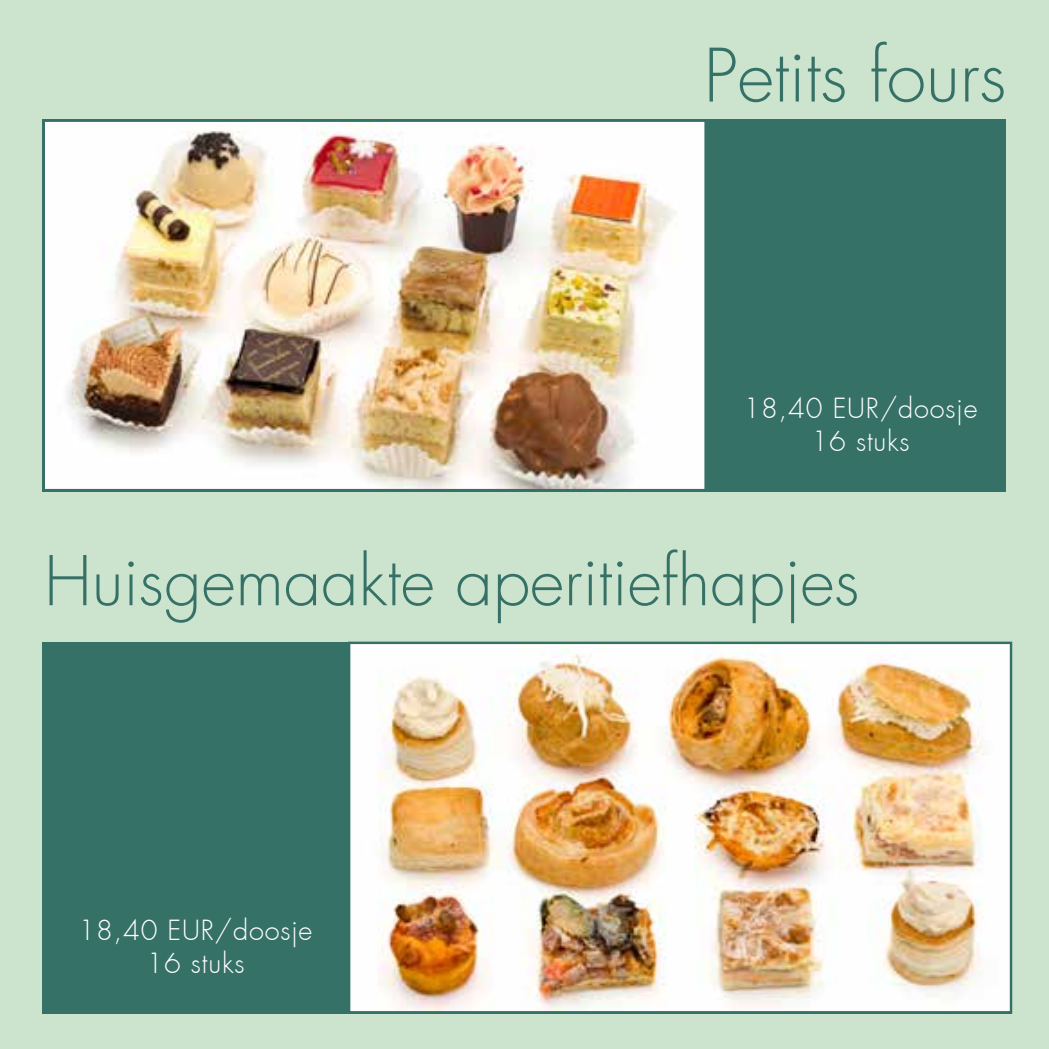
<style>
.page{position:relative;width:1049px;height:1049px;background:#cce4ce}
.page>*{position:absolute;margin:0;border:0;box-sizing:border-box;transform-origin:0 0}
.t1{font:300 71.5px "Futura";color:#367167}
.t2{font:300 66.5px "Futura";color:#367167}
.t3{font:300 27.25px/32.5px "Futura";letter-spacing:.03em;color:#fff;text-align:center}
</style>
<div class="page">
<div style="left:43px;top:642px;width:969px;height:371px;background:#367167"></div>
<img style="left:351px;top:645px;width:658px;height:365px">
<div style="left:348px;top:642px;width:664px;height:371px;border:2px solid #367167"></div>
<div style="left:43px;top:119px;width:963px;height:372px;background:#367167"></div>
<img style="left:46px;top:122px;width:658px;height:366px">
<div style="left:43px;top:119px;width:664px;height:372px;border:2px solid #367167"></div>
<h1 class="t1" style="left:704px;top:32px;width:304px">Petits fours</h1>
<p class="t3" style="left:744px;top:393px;width:235px">18,40 EUR/doosje<br>16 stuks</p>
<h2 class="t2" style="left:44px;top:541px;width:817px">Huisgemaakte aperitiefhapjes</h2>
<p class="t3" style="left:79px;top:915px;width:235px">18,40 EUR/doosje<br>16 stuks</p>
</div>
